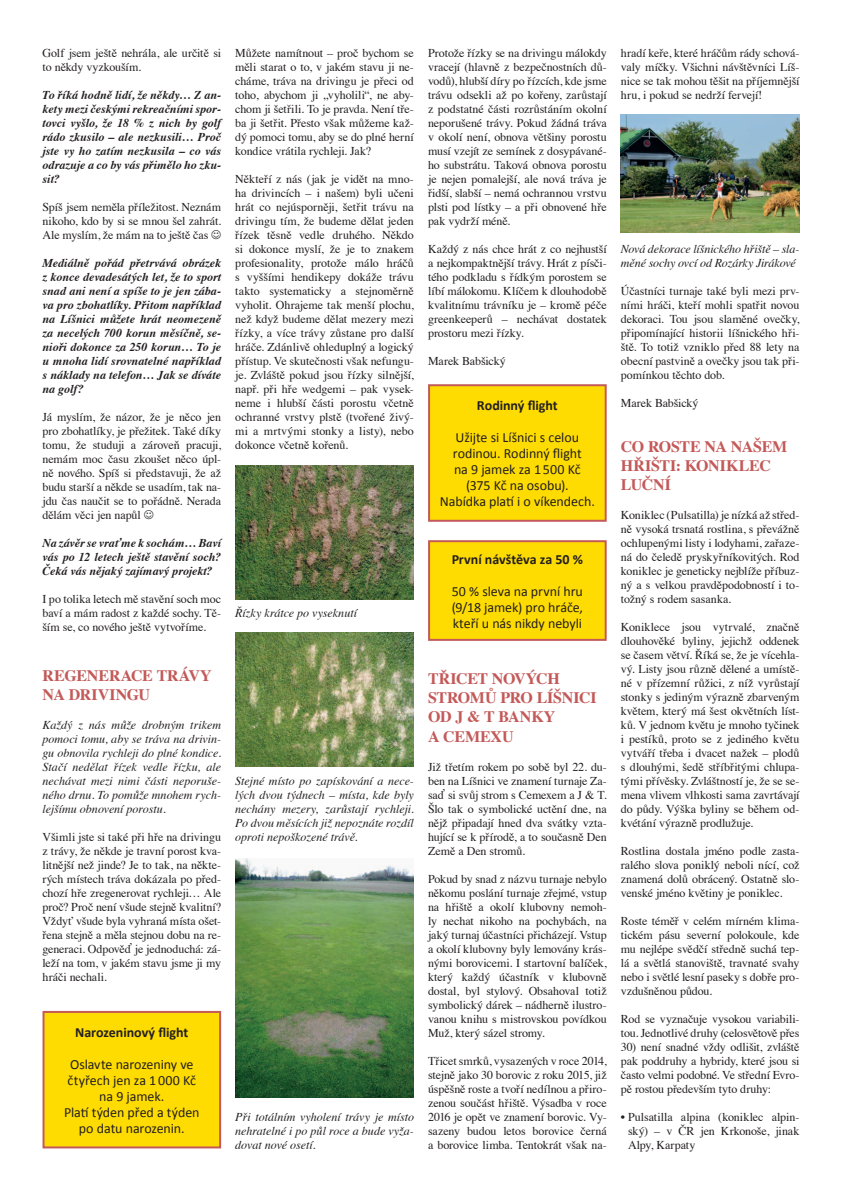
<style>
.page{position:relative;width:842px;height:1191px;background:#fff}
.page>*{position:absolute;margin:0;border:0;box-sizing:border-box;transform-origin:0 0}
.t1{font:700 16px/19.2px "Times";letter-spacing:-.015em;color:#c35a59}
.t2{font:14px/16px "Calibri";letter-spacing:-.01em;color:#231f20;text-align:center}
.t3{font:700 14px "Calibri";letter-spacing:-.005em;color:#231f20}
.t4{font:12px/14px "Times";letter-spacing:-.01em;color:#231f20;text-align:justify}
.t5{font:italic 700 12px/14px "Times";color:#231f20;text-align:justify}
.t6{font:italic 12px/14px "Times";color:#231f20;text-align:justify}
</style>
<div class="page">
<div style="left:44px;top:1012px;width:176px;height:135px;background:#ffdc01"></div>
<div style="left:43px;top:1011px;width:178px;height:137px;border:2px solid #c35a59"></div>
<div style="left:429px;top:385px;width:177px;height:136px;background:#ffdc01"></div>
<div style="left:428px;top:384px;width:179px;height:138px;border:2px solid #c35a59"></div>
<div style="left:429px;top:541px;width:177px;height:99px;background:#ffdc01"></div>
<div style="left:428px;top:540px;width:179px;height:101px;border:2px solid #c35a59"></div>
<img style="left:235px;top:465px;width:179px;height:134px">
<img style="left:235px;top:632px;width:179px;height:134px">
<img style="left:235px;top:858px;width:179px;height:239px">
<img style="left:621px;top:115px;width:178px;height:118px">
<p class="t4" style="left:43px;top:47px;width:180px">Golf jsem ještě nehrála, ale určitě si to někdy vyzkouším.</p>
<p class="t5" style="left:43px;top:89px;width:180px">To říká hodně lidí, že někdy… Z an&shy;kety mezi českými rekreačními spor&shy;tovci vyšlo, že 18 % z nich by golf rádo zkusilo – ale nezkusili… Proč jste vy ho zatím nezkusila – co vás odrazuje a co by vás přimělo ho zku&shy;sit?</p>
<p class="t4" style="left:43px;top:201px;width:180px">Spíš jsem neměla příležitost. Neznám nikoho, kdo by si se mnou šel zahrát.<br>Ale myslím, že mám na to ještě čas</p>
<p class="t5" style="left:43px;top:257px;width:180px">Mediálně pořád přetrvává obrázek z konce devadesátých let, že to sport snad ani není a spíše to je jen zába&shy;va pro zbohatlíky. Přitom například na Líšnici můžete hrát neomezeně za necelých 700 korun měsíčně, se&shy;nioři dokonce za 250 korun… To je u mnoha lidí srovnatelné například s náklady na telefon… Jak se díváte na golf?</p>
<p class="t4" style="left:43px;top:411px;width:180px">Já myslím, že názor, že je něco jen pro zbohatlíky, je přežitek. Také díky tomu, že studuji a zároveň pracuji, nemám moc času zkoušet něco úpl&shy;ně nového. Spíš si představuji, že až budu starší a někde se usadím, tak na&shy;jdu čas naučit se to pořádně. Nerada dělám věci jen napůl</p>
<p class="t5" style="left:43px;top:537px;width:180px">Na závěr se vraťme k sochám… Baví vás po 12 letech ještě stavění soch?<br>Čeká vás nějaký zajímavý projekt?</p>
<p class="t4" style="left:43px;top:593px;width:180px">I po tolika letech mě stavění soch moc baví a mám radost z každé sochy. Tě&shy;ším se, co nového ještě vytvoříme.</p>
<p class="t4" style="left:235px;top:47px;width:180px">Můžete namítnout – proč bychom se měli starat o to, v jakém stavu ji ne&shy;cháme, tráva na drivingu je přeci od toho, abychom ji „vyholili“, ne aby&shy;chom ji šetřili. To je pravda. Není tře&shy;ba ji šetřit. Přesto však můžeme kaž&shy;dý pomoci tomu, aby se do plné herní kondice vrátila rychleji. Jak?</p>
<p class="t4" style="left:235px;top:173px;width:180px">Někteří z nás (jak je vidět na mno&shy;ha drivincích – i našem) byli učeni hrát co nejúsporněji, šetřit trávu na drivingu tím, že budeme dělat jeden řízek těsně vedle druhého. Někdo si dokonce myslí, že je to znakem profesionality, protože málo hráčů s vyššími hendikepy dokáže trávu takto systematicky a stejnoměrně vyholit. Ohrajeme tak menší plochu, než když budeme dělat mezery mezi řízky, a více trávy zůstane pro další hráče. Zdánlivě ohleduplný a logický přístup. Ve skutečnosti však nefungu&shy;je. Zvláště pokud jsou řízky silnější, např. při hře wedgemi – pak vysek&shy;neme i hlubší části porostu včetně ochranné vrstvy plstě (tvořené živý&shy;mi a mrtvými stonky a listy), nebo dokonce včetně kořenů.</p>
<p class="t6" style="left:235px;top:607px;width:123px">Řízky krátce po vyseknutí</p>
<h1 class="t1" style="left:43px;top:667px;width:171px">REGENERACE TRÁVY<br>NA DRIVINGU</h1>
<p class="t6" style="left:43px;top:719px;width:180px">Každý z nás může drobným trikem pomoci tomu, aby se tráva na drivin&shy;gu obnovila rychleji do plné kondice.<br>Stačí nedělat řízek vedle řízku, ale nechávat mezi nimi části neporuše&shy;ného drnu. To pomůže mnohem rych&shy;lejšímu obnovení porostu.</p>
<p class="t4" style="left:43px;top:831px;width:180px">Všimli jste si také při hře na drivingu z trávy, že někde je travní porost kva&shy;litnější než jinde? Je to tak, na někte&shy;rých místech tráva dokázala po před&shy;chozí hře zregenerovat rychleji… Ale proč? Proč není všude stejně kvalitní?<br>Vždyť všude byla vyhraná místa ošet&shy;řena stejně a měla stejnou dobu na re&shy;generaci. Odpověď je jednoduchá: zá&shy;leží na tom, v jakém stavu jsme ji my hráči nechali.</p>
<p class="t6" style="left:235px;top:775px;width:180px">Stejné místo po zapískování a nece&shy;lých dvou týdnech – místa, kde byly nechány mezery, zarůstají rychleji.<br>Po dvou měsících již nepoznáte rozdíl oproti nepoškozené trávě.</p>
<p class="t3" style="left:75px;top:1026px;width:115px">Narozeninový flight</p>
<p class="t2" style="left:64px;top:1057px;width:137px">Oslavte narozeniny ve čtyřech jen za 1 000 Kč na 9 jamek.<br>Platí týden před a týden po datu narozenin.</p>
<p class="t6" style="left:235px;top:1111px;width:180px">Při totálním vyholení trávy je místo nehratelné i po půl roce a bude vyža&shy;dovat nové osetí.</p>
<p class="t4" style="left:428px;top:47px;width:180px">Protože řízky se na drivingu málokdy vracejí (hlavně z bezpečnostních dů&shy;vodů), hlubší díry po řízcích, kde jsme trávu odsekli až po kořeny, zarůstají z podstatné části rozrůstáním okolní neporušené trávy. Pokud žádná tráva v okolí není, obnova většiny porostu musí vzejít ze semínek z dosypávané&shy;ho substrátu. Taková obnova porostu je nejen pomalejší, ale nová tráva je řidší, slabší – nemá ochrannou vrstvu plsti pod lístky – a při obnovené hře pak vydrží méně.</p>
<p class="t4" style="left:428px;top:243px;width:180px">Každý z nás chce hrát z co nejhustší a nejkompaktnější trávy. Hrát z písči&shy;tého podkladu s řídkým porostem se líbí málokomu. Klíčem k dlouhodobě kvalitnímu trávníku je – kromě péče greenkeeperů – nechávat dostatek prostoru mezi řízky.</p>
<p class="t4" style="left:428px;top:355px;width:79px">Marek Babšický</p>
<p class="t3" style="left:477px;top:400px;width:82px">Rodinný flight</p>
<p class="t2" style="left:440px;top:431px;width:156px">Užijte si Líšnici s celou rodinou. Rodinný flight<br>na 9 jamek za 1 500 Kč<br>(375 Kč na osobu).<br>Nabídka platí i o víkendech.</p>
<p class="t3" style="left:452px;top:553px;width:133px">První návštěva za 50 %</p>
<p class="t2" style="left:452px;top:584px;width:133px;text-align:justify">50 % sleva na první hru (9/18 jamek) pro hráče, kteří u nás nikdy nebyli</p>
<h1 class="t1" style="left:428px;top:670px;width:170px">TŘICET NOVÝCH<br>STROMŮ PRO LÍŠNICI<br>OD J &amp; T BANKY<br>A CEMEXU</h1>
<p class="t4" style="left:428px;top:761px;width:180px">Již třetím rokem po sobě byl 22. du&shy;ben na Líšnici ve znamení turnaje Za&shy;saď si svůj strom s Cemexem a J &amp; T.<br>Šlo tak o symbolické uctění dne, na nějž připadají hned dva svátky vzta&shy;hující se k přírodě, a to současně Den Země a Den stromů.</p>
<p class="t4" style="left:428px;top:873px;width:180px">Pokud by snad z názvu turnaje nebylo někomu poslání turnaje zřejmé, vstup na hřiště a okolí klubovny nemoh&shy;ly nechat nikoho na pochybách, na jaký turnaj účastníci přicházejí. Vstup a okolí klubovny byly lemovány krás&shy;nými borovicemi. I startovní balíček, který každý účastník v klubovně dostal, byl stylový. Obsahoval totiž symbolický dárek – nádherně ilustro&shy;vanou knihu s mistrovskou povídkou Muž, který sázel stromy.</p>
<p class="t4" style="left:428px;top:1055px;width:180px">Třicet smrků, vysazených v roce 2014, stejně jako 30 borovic z roku 2015, již úspěšně roste a tvoří nedílnou a přiro&shy;zenou součást hřiště. Výsadba v roce 2016 je opět ve znamení borovic. Vy&shy;sazeny budou letos borovice černá a borovice limba. Tentokrát však na-</p>
<p class="t4" style="left:621px;top:47px;width:180px">hradí keře, které hráčům rády schová&shy;valy míčky. Všichni návštěvníci Líš&shy;nice se tak mohou těšit na příjemnější hru, i pokud se nedrží fervejí!</p>
<p class="t6" style="left:621px;top:243px;width:180px">Nová dekorace líšnického hřiště – sla&shy;měné sochy ovcí od Rozárky Jirákové</p>
<p class="t4" style="left:621px;top:285px;width:180px">Účastníci turnaje také byli mezi prv&shy;ními hráči, kteří mohli spatřit novou dekoraci. Tou jsou slaměné ovečky, připomínající historii líšnického hři&shy;ště. To totiž vzniklo před 88 lety na obecní pastvině a ovečky jsou tak při&shy;pomínkou těchto dob.</p>
<p class="t4" style="left:621px;top:397px;width:79px">Marek Babšický</p>
<h1 class="t1" style="left:621px;top:438px;width:168px">CO ROSTE NA NAŠEM<br>HŘIŠTI: KONIKLEC<br>LUČNÍ</h1>
<p class="t4" style="left:621px;top:509px;width:180px">Koniklec (Pulsatilla) je nízká až střed&shy;ně vysoká trsnatá rostlina, s převážně ochlupenými listy i lodyhami, zařaze&shy;ná do čeledě pryskyřníkovitých. Rod koniklec je geneticky nejblíže příbuz&shy;ný a s velkou pravděpodobností i to&shy;tožný s rodem sasanka.</p>
<p class="t4" style="left:621px;top:621px;width:180px">Koniklece jsou vytrvalé, značně dlouhověké byliny, jejichž oddenek se časem větví. Říká se, že je vícehla&shy;vý. Listy jsou různě dělené a umístě&shy;né v přízemní růžici, z níž vyrůstají stonky s jediným výrazně zbarveným květem, který má šest okvětních líst&shy;ků. V jednom květu je mnoho tyčinek i pestíků, proto se z jediného květu vytváří třeba i dvacet nažek – plodů s dlouhými, šedě stříbřitými chlupa&shy;tými přívěsky. Zvláštností je, že se se&shy;mena vlivem vlhkosti sama zavrtávají do půdy. Výška byliny se během od&shy;kvétání výrazně prodlužuje.</p>
<p class="t4" style="left:621px;top:845px;width:180px">Rostlina dostala jméno podle zasta&shy;ralého slova poniklý neboli nící, což znamená dolů obrácený. Ostatně slo&shy;venské jméno květiny je poniklec.</p>
<p class="t4" style="left:621px;top:915px;width:180px">Roste téměř v celém mírném klima&shy;tickém pásu severní polokoule, kde mu nejlépe svědčí středně suchá tep&shy;lá a světlá stanoviště, travnaté svahy nebo i světlé lesní paseky s dobře pro&shy;vzdušněnou půdou.</p>
<p class="t4" style="left:621px;top:1013px;width:180px">Rod se vyznačuje vysokou variabili&shy;tou. Jednotlivé druhy (celosvětově přes</p>
<p class="t4" style="left:621px;top:1041px;width:180px">30) není snadné vždy odlišit, zvláště pak poddruhy a hybridy, které jsou si často velmi podobné. Ve střední Evro&shy;pě rostou především tyto druhy:</p>
<p class="t4" style="left:628px;top:1111px;width:173px;text-indent:-7px">• Pulsatilla alpina (koniklec alpin&shy;ský) – v ČR jen Krkonoše, jinak Alpy, Karpaty</p>
</div>
